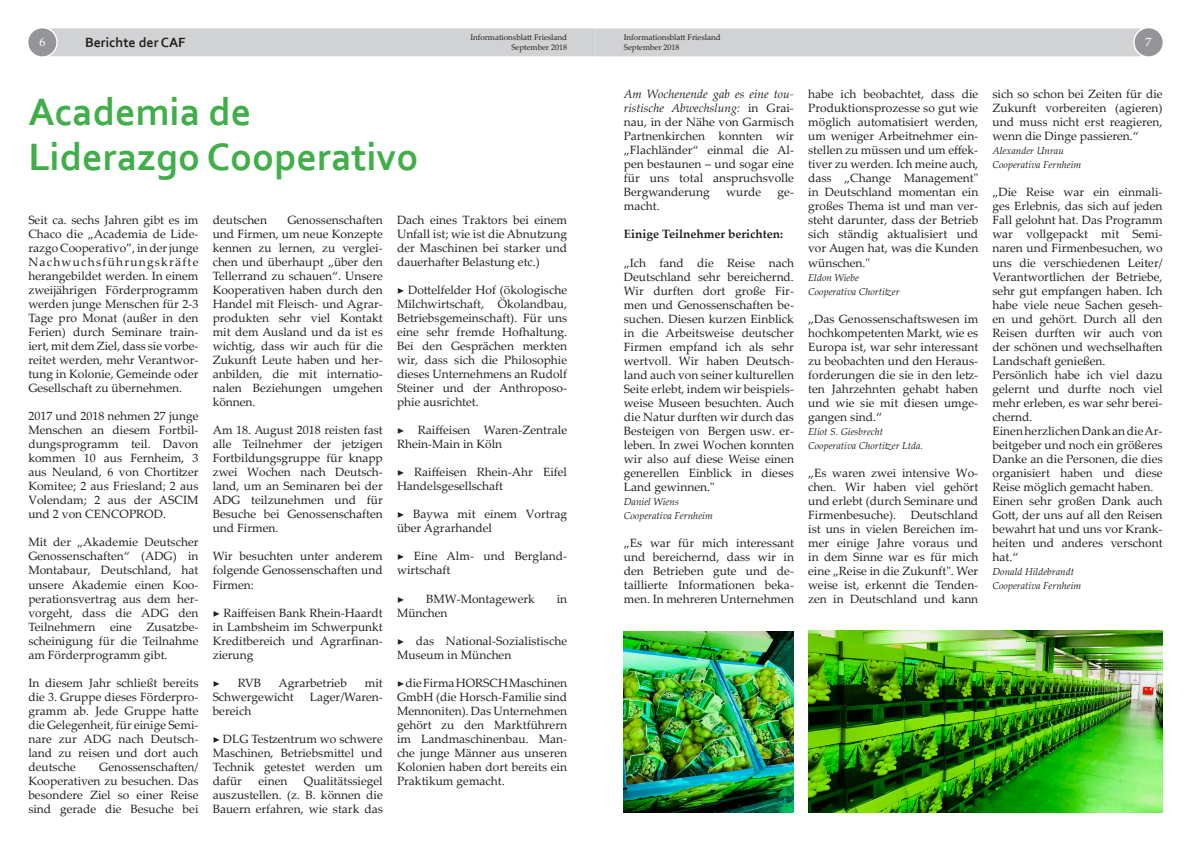
<style>
.page{position:relative;width:1191px;height:842px;background:#fff}
.page>*{position:absolute;margin:0;border:0;box-sizing:border-box;transform-origin:0 0}
.t1{font:700 40px "Corbel";color:#40ae49}
.t2{font:700 14px "Corbel";color:#231f20}
.t3{font:12px/14px "Palatino Linotype";color:#231f20;text-align:justify}
.t4{font:700 12px "Palatino Linotype";color:#231f20}
.t5{font:12px "Palatino Linotype";color:#fff}
.t6{font:12px "Minion Pro";color:#231f20}
.t7{font:italic 10px "Palatino Linotype";color:#231f20}
.t8{font:8px/10px "Palatino Linotype";color:#231f20}
.s1{font-family:"Minion Pro"}
.s2{font-style:italic}
</style>
<div class="page">
<div style="left:28px;top:28px;width:28px;height:28px;background:#939598;border-radius:50%"></div>
<div style="left:49px;top:28px;width:1092px;height:28px;background:#d1d2d4"></div>
<div style="left:1134px;top:28px;width:28px;height:28px;background:#939598;border-radius:50%"></div>
<img style="left:624px;top:631px;width:169px;height:181px">
<img style="left:808px;top:630px;width:354px;height:182px">
<p class="t8" style="left:470px;top:32px;width:98px">Informationsblatt Friesland</p>
<p class="t8" style="left:624px;top:32px;width:98px">Informationsblatt Friesland<br>September 2018</p>
<p class="t2" style="left:85px;top:33px;width:102px">Berichte der CAF</p>
<p class="t5" style="left:39px;top:34px;width:7px">6</p>
<p class="t5" style="left:1145px;top:33px;width:7px">7</p>
<p class="t8" style="left:511px;top:42px;width:57px">September 2018</p>
<p class="t1" style="left:28px;top:87px;width:225px">Academia de</p>
<p class="t1" style="left:28px;top:132px;width:392px">Liderazgo Cooperativo</p>
<p class="t3" style="left:28px;top:213px;width:172px">Seit ca. sechs Jahren gibt es im Chaco die „Academia de Lide&shy;razgo Cooperativo”, in der junge Nachwuchsführungskräfte herangebildet werden. In einem zweijährigen Förderprogramm werden junge Menschen für 2-3<br>Tage pro Monat (außer in den Ferien) durch Seminare train&shy;iert, mit dem Ziel, dass sie vorbe-</p>
<p class="t3" style="left:28px;top:353px;width:172px">reitet werden, mehr Verantwor&shy;tung in Kolonie, Gemeinde oder Gesellschaft zu übernehmen.</p>
<p class="t3" style="left:28px;top:409px;width:172px">2017 und 2018 nehmen 27 junge Menschen an diesem Fortbil&shy;dungsprogramm teil. Davon kommen 10 aus Fernheim, 3 aus Neuland, 6 von Chortitzer Komitee; 2 aus Friesland; 2 aus Volendam; 2 aus der ASCIM und 2 von CENCOPROD.</p>
<p class="t3" style="left:28px;top:535px;width:172px">Mit der „Akademie Deutscher Genossenschaften“ (ADG) in Montabaur, Deutschland, hat unsere Akademie einen Koo&shy;perationsvertrag aus dem her&shy;vorgeht, dass die ADG den Teilnehmern eine Zusatzbe&shy;scheinigung für die Teilnahme am Förderprogramm gibt.</p>
<p class="t3" style="left:28px;top:675px;width:172px">In diesem Jahr schließt bereits die 3. Gruppe dieses Förderpro&shy;gramm ab. Jede Gruppe hatte die Gelegenheit, für einige Semi&shy;nare zur ADG nach Deutsch&shy;land zu reisen und dort auch deutsche</p>
<p class="t3" style="left:213px;top:213px;width:172px;text-indent:75px">Genossenschaften und Firmen, um neue Konzepte kennen zu lernen, zu verglei&shy;chen und überhaupt „über den Tellerrand zu schauen“. Unsere Kooperativen haben durch den Handel mit Fleisch- und Agrar&shy;produkten sehr viel Kontakt mit dem Ausland und da ist es wichtig, dass wir auch für die Zukunft Leute haben und her&shy;anbilden, die mit internatio&shy;nalen Beziehungen umgehen können.</p>
<p class="t3" style="left:213px;top:423px;width:172px">Am 18. August 2018 reisten fast alle Teilnehmer der jetzigen Fortbildungsgruppe für knapp zwei Wochen nach Deutsch&shy;land, um an Seminaren bei der ADG teilzunehmen und für Besuche bei Genossenschaften und Firmen.</p>
<p class="t3" style="left:213px;top:549px;width:172px">Wir besuchten unter anderem folgende Genossenschaften und Firmen:</p>
<p class="t3" style="left:213px;top:605px;width:172px"><span class="s1">▶</span> Raiffeisen Bank Rhein-Haardt in Lambsheim im Schwerpunkt Kreditbereich und Agrarfinan&shy;zierung</p>
<p class="t6" style="left:213px;top:675px;width:9px">▶</p>
<p class="t3" style="left:238px;top:675px;width:25px">RVB</p>
<p class="t3" style="left:279px;top:675px;width:70px">Agrarbetrieb</p>
<p class="t3" style="left:365px;top:675px;width:19px">mit</p>
<p class="t3" style="left:213px;top:689px;width:83px">Schwergewicht</p>
<p class="t3" style="left:310px;top:689px;width:74px">Lager/Waren-</p>
<p class="t3" style="left:213px;top:703px;width:40px">bereich</p>
<p class="t3" style="left:213px;top:731px;width:172px"><span class="s1">▶</span> DLG Testzentrum wo schwere Maschinen, Betriebsmittel und Technik getestet werden um dafür</p>
<p class="t3" style="left:213px;top:213px;width:56px">deutschen</p>
<p class="t3" style="left:397px;top:213px;width:172px">Dach eines Traktors bei einem Unfall ist; wie ist die Abnutzung der Maschinen bei starker und dauerhafter Belastung etc.)</p>
<p class="t3" style="left:397px;top:283px;width:172px"><span class="s1">▶</span> Dottelfelder Hof (ökologische Milchwirtschaft, Ökolandbau, Betriebsgemeinschaft). Für uns eine sehr fremde Hofhaltung.<br>Bei den Gesprächen merkten wir, dass sich die Philosophie dieses Unternehmens an Rudolf Steiner und der Anthroposo&shy;phie ausrichtet.</p>
<p class="t3" style="left:397px;top:423px;width:172px"><span class="s1">▶</span> Raiffeisen Waren-Zentrale<br>Rhein-Main in Köln</p>
<p class="t3" style="left:397px;top:465px;width:172px"><span class="s1">▶</span> Raiffeisen Rhein-Ahr Eifel<br>Handelsgesellschaft</p>
<p class="t3" style="left:397px;top:507px;width:172px"><span class="s1">▶</span> Baywa mit einem Vortrag über Agrarhandel</p>
<p class="t3" style="left:397px;top:549px;width:172px"><span class="s1">▶</span> Eine Alm- und Bergland&shy;wirtschaft</p>
<p class="t6" style="left:397px;top:591px;width:9px">▶</p>
<p class="t3" style="left:426px;top:591px;width:110px">BMW-Montagewerk</p>
<p class="t3" style="left:556px;top:591px;width:12px">in</p>
<p class="t3" style="left:397px;top:605px;width:52px">München</p>
<p class="t3" style="left:397px;top:633px;width:172px"><span class="s1">▶</span> das National-Sozialistische<br>Museum in München</p>
<p class="t3" style="left:397px;top:675px;width:172px"><span class="s1">▶</span> die Firma HORSCH Maschinen GmbH (die Horsch-Familie sind Mennoniten). Das Unternehmen gehört zu den Marktführern im Landmaschinenbau. Man&shy;che junge Männer aus unseren Kolonien haben dort bereits ein Praktikum gemacht.</p>
<p class="t3" style="left:28px;top:759px;width:172px;text-indent:71px">Genossenschaften/ Kooperativen zu besuchen. Das besondere Ziel so einer Reise sind gerade die Besuche bei</p>
<p class="t3" style="left:213px;top:773px;width:172px;text-indent:91px">Qualitätssiegel auszustellen. (z. B. können die Bauern erfahren, wie stark das</p>
<p class="t3" style="left:258px;top:773px;width:30px">einen</p>
<p class="t3" style="left:624px;top:87px;width:172px"><span class="s2">Am Wochenende gab es eine tou&shy;ristische Abwechslung:</span> in Grai&shy;nau, in der Nähe von Garmisch Partnenkirchen konnten wir „Flachländer“ einmal die Al&shy;pen bestaunen – und sogar eine für uns total anspruchsvolle Bergwanderung</p>
<p class="t3" style="left:726px;top:185px;width:37px">wurde</p>
<p class="t3" style="left:777px;top:185px;width:18px">ge-</p>
<p class="t3" style="left:624px;top:199px;width:37px">macht.</p>
<p class="t4" style="left:624px;top:226px;width:161px">Einige Teilnehmer berichten:</p>
<p class="t3" style="left:624px;top:255px;width:172px">„Ich fand die Reise nach Deutschland sehr bereichernd.<br>Wir durften dort große Fir&shy;men und Genossenschaften be&shy;suchen. Diesen kurzen Einblick in die Arbeitsweise deutscher Firmen empfand ich als sehr wertvoll. Wir haben Deutsch&shy;land auch von seiner kulturellen Seite erlebt, indem wir beispiels&shy;weise Museen besuchten. Auch die Natur durften wir durch das Besteigen von Bergen usw. er&shy;leben. In zwei Wochen konnten wir also auf diese Weise einen generellen Einblick in dieses Land gewinnen."</p>
<p class="t7" style="left:624px;top:494px;width:57px">Daniel Wiens</p>
<p class="t7" style="left:624px;top:508px;width:90px">Cooperativa Fernheim</p>
<p class="t3" style="left:624px;top:535px;width:172px">„Es war für mich interessant und bereichernd, dass wir in den Betrieben gute und de&shy;taillierte Informationen beka&shy;men. In mehreren Unternehmen</p>
<p class="t3" style="left:808px;top:87px;width:172px">habe ich beobachtet, dass die Produktionsprozesse so gut wie möglich automatisiert werden, um weniger Arbeitnehmer ein&shy;stellen zu müssen und um effek&shy;tiver zu werden. Ich meine auch, dass „Change Management" in Deutschland momentan ein großes Thema ist und man ver&shy;steht darunter, dass der Betrieb sich ständig aktualisiert und vor Augen hat, was die Kunden wünschen."</p>
<p class="t7" style="left:808px;top:270px;width:52px">Eldon Wiebe</p>
<p class="t7" style="left:808px;top:284px;width:93px">Cooperativa Chortitzer</p>
<p class="t3" style="left:808px;top:311px;width:172px">„Das Genossenschaftswesen im hochkompetenten Markt, wie es Europa ist, war sehr interessant zu beobachten und den Heraus&shy;forderungen die sie in den letz&shy;ten Jahrzehnten gehabt haben und wie sie mit diesen umge&shy;gangen sind.“</p>
<p class="t7" style="left:808px;top:424px;width:77px">Eliot S. Giesbrecht</p>
<p class="t7" style="left:808px;top:438px;width:116px">Cooperativa Chortitzer Ltda.</p>
<p class="t3" style="left:808px;top:465px;width:172px">„Es waren zwei intensive Wo&shy;chen. Wir haben viel gehört und erlebt (durch Seminare und Firmenbesuche). Deutschland ist uns in vielen Bereichen im&shy;mer einige Jahre voraus und in dem Sinne war es für mich eine „Reise in die Zukunft". Wer weise ist, erkennt die Tenden&shy;zen in Deutschland und kann</p>
<p class="t3" style="left:992px;top:87px;width:172px">sich so schon bei Zeiten für die Zukunft vorbereiten (agieren) und muss nicht erst reagieren, wenn die Dinge passieren.“</p>
<p class="t7" style="left:992px;top:144px;width:73px">Alexander Unrau</p>
<p class="t7" style="left:992px;top:158px;width:90px">Cooperativa Fernheim</p>
<p class="t3" style="left:992px;top:185px;width:172px">„Die Reise war ein einmali-</p>
<p class="t3" style="left:992px;top:199px;width:172px">ges Erlebnis, das sich auf jeden Fall gelohnt hat. Das Programm war vollgepackt mit Semi-</p>
<p class="t3" style="left:992px;top:241px;width:172px">naren und Firmenbesuchen, wo uns die verschiedenen Leiter/ Verantwortlichen der Betriebe, sehr gut empfangen haben. Ich habe viele neue Sachen geseh&shy;en und gehört. Durch all den Reisen durften wir auch von der schönen und wechselhaften Landschaft genießen.</p>
<p class="t3" style="left:992px;top:367px;width:172px">Persönlich habe ich viel dazu gelernt und durfte noch viel mehr erleben, es war sehr berei&shy;chernd.</p>
<p class="t3" style="left:992px;top:423px;width:172px">Einen herzlichen Dank an die Ar&shy;beitgeber und noch ein größeres Danke an die Personen, die dies organisiert haben und diese Reise möglich gemacht haben.</p>
<p class="t3" style="left:992px;top:493px;width:172px">Einen sehr großen Dank auch Gott, der uns auf all den Reisen bewahrt hat und uns vor Krank&shy;heiten und anderes verschont hat.“</p>
<p class="t7" style="left:992px;top:564px;width:83px">Donald Hildebrandt</p>
<p class="t7" style="left:992px;top:578px;width:90px">Cooperativa Fernheim</p>
</div>
